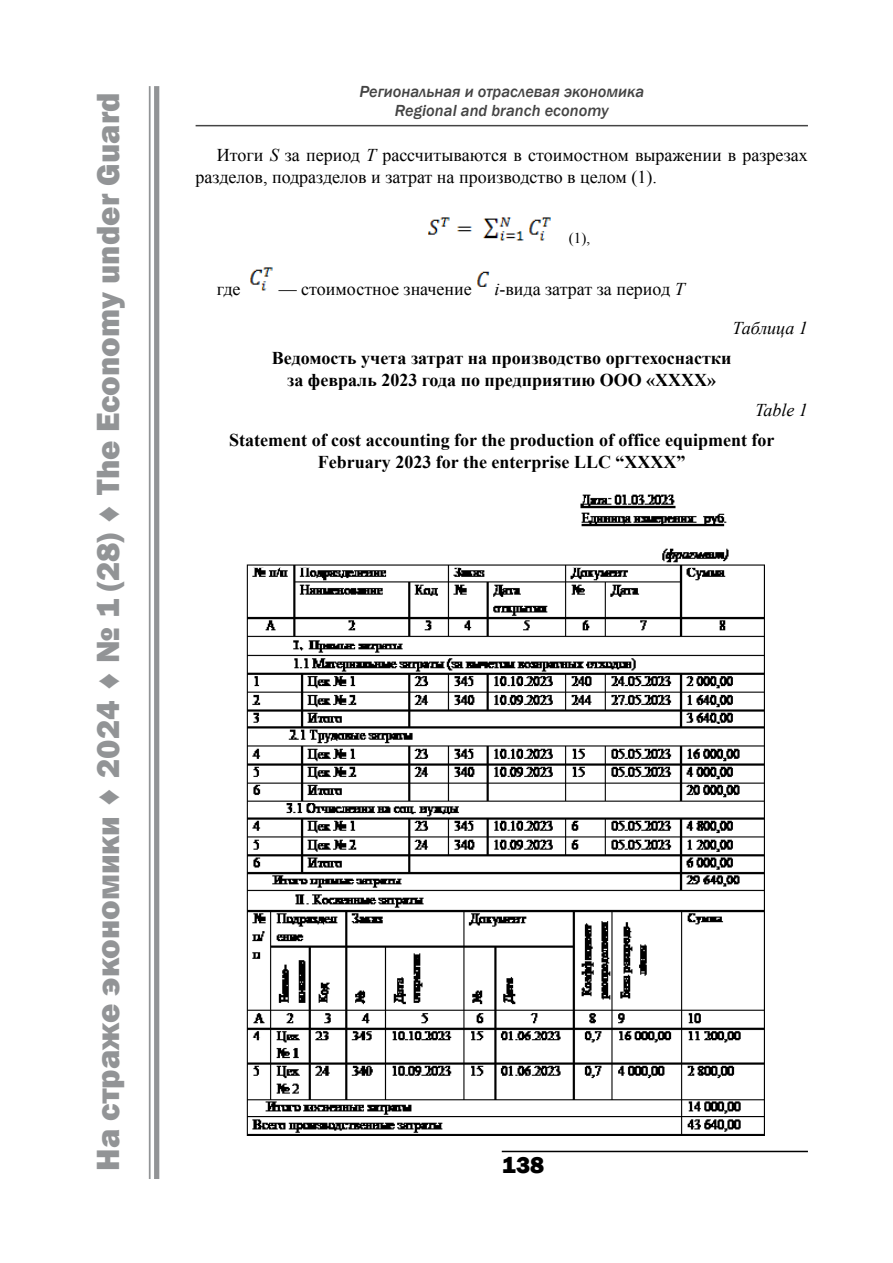
<style>
.page{position:relative;width:893px;height:1263px;background:#fff}
.page>*{position:absolute;margin:0;border:0;box-sizing:border-box;transform-origin:0 0}
.t1{font:800 33px "Franklin Gothic";color:#929496}
.t2{font:800 24px "Franklin Gothic";color:#000}
.t3{font:700 18px/21.6px "Times New Roman";color:#000;text-align:center}
.t4{font:18px/21.6px "Times New Roman";color:#000}
.t5{font:italic 18px "Times New Roman";color:#000}
.t6{font:italic 500 16.5px/19.8px "Franklin Gothic";color:#444;text-align:center}
.t7{font:15px "Times New Roman";color:#000}
.s1{font-style:italic}
</style>
<div class="page">
<hr style="left:502px;top:1151px;width:306px;height:1px;background:#000">
<div style="left:154px;top:86px;width:5px;height:1093px;background:#929496"></div>
<hr style="left:149px;top:86px;width:2px;height:1093px;background:#929496">
<hr style="left:196px;top:125px;width:612px;height:1px;background:#444">
<img style="left:429px;top:217px;width:122px;height:24px">
<img style="left:250px;top:267px;width:23px;height:24px">
<img style="left:477px;top:271px;width:13px;height:16px">
<img style="left:246px;top:494px;width:519px;height:641px">
<h1 class="t1" style="left:87px;top:1170px;width:1080px;rotate:-90deg">На страже экономики ♦ 2024 ♦ № 1 (28) ♦ The Economy under Guard</h1>
<p class="t6" style="left:359px;top:81px;width:286px">Региональная и отраслевая экономика<br>Regional and branch economy</p>
<p class="t4" style="left:196px;top:144px;width:614px;text-indent:21px">Итоги <span class="s1">S</span> за период <span class="s1">T</span> рассчитываются в стоимостном выражении в разрезах разделов, подразделов и затрат на производство в целом (1).</p>
<p class="t7" style="left:569px;top:227px;width:23px">(1),</p>
<p class="t4" style="left:217px;top:277px;width:25px">где</p>
<p class="t4" style="left:279px;top:277px;width:407px">— стоимостное значение <span class="s1">i</span>-вида затрат за период <span class="s1">T</span></p>
<p class="t5" style="left:732px;top:316px;width:77px">Таблица 1</p>
<p class="t3" style="left:272px;top:347px;width:461px">Ведомость учета затрат на производство оргтехоснастки за февраль 2023 года по предприятию ООО «ХХХХ»</p>
<p class="t5" style="left:755px;top:398px;width:54px">Table 1</p>
<p class="t3" style="left:229px;top:429px;width:547px">Statement of cost accounting for the production of office equipment for<br>February 2023 for the enterprise LLC “XXXX”</p>
<h2 class="t2" style="left:502px;top:1150px;width:44px">138</h2>
</div>
